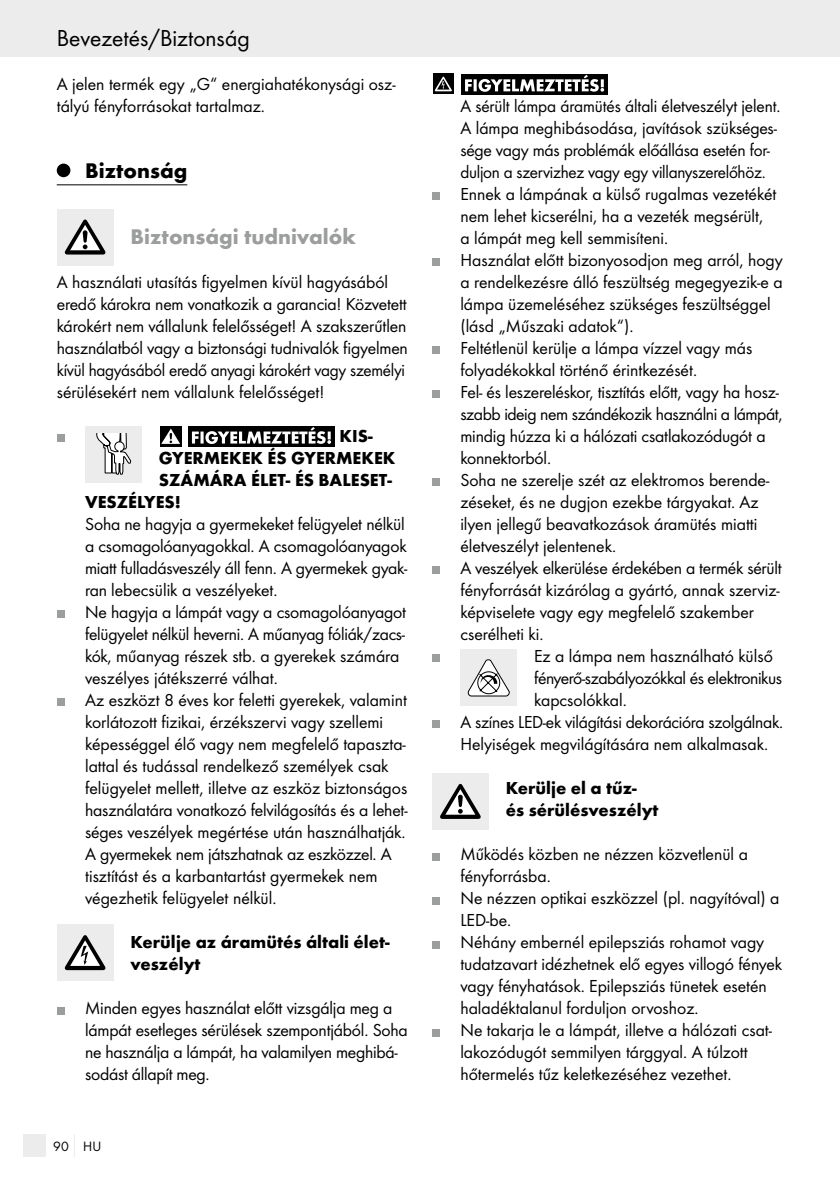
<style>
.page{position:relative;width:840px;height:1191px;background:#fff}
.page>*{position:absolute;margin:0;border:0;box-sizing:border-box;transform-origin:0 0}
.t1{font:24px "Futura Boo";color:#000}
.t2{font:700 22px "Futura";color:#9c9d9d}
.t3{font:700 22px "Futura";color:#000}
.t4{font:18px/22px "Futura Boo";color:#000}
.t5{font:700 18px/22px "Futura";color:#000}
.t6{font:18px "Futura Boo";letter-spacing:-.025em;color:#000}
.t7{font:14px "Futura Boo";color:#000}
</style>
<div class="page">
<div style="left:0;top:0;width:839px;height:57px;background:#ececec"></div>
<div style="left:23px;top:1134px;width:22px;height:23px;background:#ececec"></div>
<svg style="left:74px;top:1134px;width:1px;height:23px"></svg>
<hr style="left:57px;top:184px;width:130px;height:1px;background:#000">
<div style="left:57px;top:164px;width:13px;height:13px;background:#000;border-radius:50%"></div>
<div style="left:57px;top:209px;width:56px;height:56px;background:#ececec"></div>
<svg style="left:65px;top:219px;width:40px;height:35px"></svg>
<div style="left:57px;top:434px;width:7px;height:8px;background:#9c9d9d"></div>
<div style="left:85px;top:426px;width:57px;height:56px;background:#ececec"></div>
<svg style="left:96px;top:434px;width:35px;height:41px"></svg>
<div style="left:188px;top:426px;width:147px;height:20px;background:#000"></div>
<div style="left:160px;top:426px;width:21px;height:20px;background:#000"></div>
<svg style="left:161px;top:428px;width:19px;height:16px"></svg>
<svg style="left:192px;top:427px;width:139px;height:17px"></svg>
<div style="left:57px;top:610px;width:7px;height:8px;background:#9c9d9d"></div>
<div style="left:57px;top:698px;width:7px;height:8px;background:#9c9d9d"></div>
<div style="left:57px;top:924px;width:56px;height:57px;background:#ececec"></div>
<svg style="left:65px;top:935px;width:40px;height:35px"></svg>
<div style="left:57px;top:1006px;width:7px;height:8px;background:#9c9d9d"></div>
<div style="left:461px;top:74px;width:146px;height:20px;background:#000"></div>
<svg style="left:465px;top:75px;width:139px;height:17px"></svg>
<svg style="left:433px;top:74px;width:20px;height:20px"></svg>
<svg style="left:434px;top:77px;width:17px;height:14px"></svg>
<div style="left:432px;top:192px;width:7px;height:8px;background:#9c9d9d"></div>
<div style="left:432px;top:258px;width:7px;height:8px;background:#9c9d9d"></div>
<div style="left:432px;top:346px;width:7px;height:8px;background:#9c9d9d"></div>
<div style="left:432px;top:390px;width:7px;height:8px;background:#9c9d9d"></div>
<div style="left:432px;top:478px;width:7px;height:8px;background:#9c9d9d"></div>
<div style="left:432px;top:566px;width:7px;height:8px;background:#9c9d9d"></div>
<div style="left:432px;top:654px;width:7px;height:8px;background:#9c9d9d"></div>
<div style="left:460px;top:649px;width:57px;height:57px;background:#ececec"></div>
<svg style="left:467px;top:659px;width:43px;height:38px"></svg>
<div style="left:432px;top:720px;width:7px;height:8px;background:#9c9d9d"></div>
<div style="left:432px;top:773px;width:56px;height:56px;background:#ececec"></div>
<svg style="left:440px;top:784px;width:40px;height:35px"></svg>
<div style="left:432px;top:852px;width:7px;height:8px;background:#9c9d9d"></div>
<div style="left:432px;top:896px;width:7px;height:8px;background:#9c9d9d"></div>
<div style="left:432px;top:940px;width:7px;height:8px;background:#9c9d9d"></div>
<div style="left:432px;top:1028px;width:7px;height:8px;background:#9c9d9d"></div>
<h1 class="t1" style="left:57px;top:24px;width:194px">Bevezetés/Biztonság</h1>
<p class="t4" style="left:57px;top:73px;width:340px">A jelen termék egy „G“ energiahatékonysági osz&shy;tályú fényforrásokat tartalmaz.</p>
<p class="t3" style="left:85px;top:157px;width:104px">Biztonság</p>
<p class="t2" style="left:130px;top:223px;width:227px">Biztonsági tudnivalók</p>
<p class="t4" style="left:57px;top:271px;width:352px">A használati utasítás figyelmen kívül hagyásából eredő károkra nem vonatkozik a garancia! Közvetett károkért nem vállalunk felelősséget! A szakszerűtlen használatból vagy a biztonsági tudnivalók figyelmen kívül hagyásából eredő anyagi károkért vagy személyi sérülésekért nem vállalunk felelősséget!</p>
<p class="t5" style="left:339px;top:425px;width:35px">KIS-</p>
<p class="t5" style="left:159px;top:447px;width:238px">GYERMEKEK ÉS GYERMEKEK</p>
<p class="t5" style="left:159px;top:469px;width:234px">SZÁMÁRA ÉLET- ÉS BALESET-</p>
<p class="t5" style="left:85px;top:491px;width:97px">VESZÉLYES!</p>
<p class="t4" style="left:85px;top:513px;width:324px">Soha ne hagyja a gyermekeket felügyelet nélkül a csomagolóanyagokkal. A csomagolóanyagok miatt fulladásveszély áll fenn. A gyermekek gyak&shy;ran lebecsülik a veszélyeket.<br>Ne hagyja a lámpát vagy a csomagolóanyagot felügyelet nélkül heverni. A műanyag fóliák/zacs&shy;kók, műanyag részek stb. a gyerekek számára veszélyes játékszerré válhat.<br>Az eszközt 8 éves kor feletti gyerekek, valamint korlátozott fizikai, érzékszervi vagy szellemi képességgel élő vagy nem megfelelő tapaszta&shy;lattal és tudással rendelkező személyek csak felügyelet mellett, illetve az eszköz biztonságos használatára vonatkozó felvilágosítás és a lehet&shy;séges veszélyek megértése után használhatják.<br>A gyermekek nem játszhatnak az eszközzel. A tisztítást és a karbantartást gyermekek nem végezhetik felügyelet nélkül.</p>
<p class="t5" style="left:130px;top:931px;width:260px">Kerülje az áramütés általi élet&shy;veszélyt</p>
<p class="t4" style="left:85px;top:997px;width:324px">Minden egyes használat előtt vizsgálja meg a lámpát esetleges sérülések szempontjából. Soha ne használja a lámpát, ha valamilyen meghibá&shy;sodást állapít meg.</p>
<p class="t7" style="left:53px;top:1137px;width:50px">90 HU</p>
<p class="t4" style="left:460px;top:95px;width:321px">A sérült lámpa áramütés általi életveszélyt jelent.</p>
<p class="t4" style="left:460px;top:117px;width:318px">A lámpa meghibásodása, javítások szükséges-</p>
<p class="t4" style="left:460px;top:139px;width:311px">sége vagy más problémák előállása esetén for-</p>
<p class="t4" style="left:460px;top:161px;width:306px">duljon a szervizhez vagy egy villanyszerelőhöz.</p>
<p class="t4" style="left:460px;top:183px;width:317px">Ennek a lámpának a külső rugalmas vezetékét</p>
<p class="t4" style="left:460px;top:205px;width:304px">nem lehet kicserélni, ha a vezeték megsérült,</p>
<p class="t4" style="left:460px;top:227px;width:209px">a lámpát meg kell semmisíteni.</p>
<p class="t4" style="left:460px;top:249px;width:324px">Használat előtt bizonyosodjon meg arról, hogy</p>
<p class="t4" style="left:460px;top:271px;width:323px">a rendelkezésre álló feszültség megegyezik-e a</p>
<p class="t4" style="left:460px;top:293px;width:312px">lámpa üzemeléséhez szükséges feszültséggel</p>
<p class="t4" style="left:460px;top:315px;width:174px">(lásd „Műszaki adatok“).</p>
<p class="t4" style="left:460px;top:337px;width:293px">Feltétlenül kerülje a lámpa vízzel vagy más</p>
<p class="t4" style="left:460px;top:359px;width:238px">folyadékokkal történő érintkezését.</p>
<p class="t4" style="left:460px;top:381px;width:320px">Fel- és leszereléskor, tisztítás előtt, vagy ha hos -</p>
<p class="t6" style="left:460px;top:403px;width:323px">szabb ideig nem szándékozik használni a lámpát,</p>
<p class="t4" style="left:460px;top:425px;width:306px">mindig húzza ki a hálózati csatlakozódugót a</p>
<p class="t4" style="left:460px;top:447px;width:92px">konnektorból.</p>
<p class="t4" style="left:460px;top:469px;width:310px">Soha ne szerelje szét az elektromos berende-</p>
<p class="t4" style="left:460px;top:491px;width:299px">zéseket, és ne dugjon ezekbe tárgyakat. Az</p>
<p class="t4" style="left:460px;top:513px;width:298px">ilyen jellegű beavatkozások áramütés miatti</p>
<p class="t4" style="left:460px;top:535px;width:157px">életveszélyt jelentenek.</p>
<p class="t4" style="left:460px;top:557px;width:322px">A veszélyek elkerülése érdekében a termék sérült</p>
<p class="t4" style="left:460px;top:579px;width:321px">fényforrását kizárólag a gyártó, annak szerviz-</p>
<p class="t4" style="left:460px;top:601px;width:295px">képviselete vagy egy megfelelő szakember</p>
<p class="t4" style="left:460px;top:623px;width:85px">cserélheti ki.</p>
<p class="t4" style="left:534px;top:645px;width:240px">Ez a lámpa nem használható külső</p>
<p class="t6" style="left:534px;top:667px;width:249px">fényerő-szabályozókkal és elektronikus</p>
<p class="t4" style="left:534px;top:689px;width:94px">kapcsolókkal.</p>
<p class="t4" style="left:460px;top:711px;width:324px">A színes LED-ek világítási dekorációra szolgálnak.</p>
<p class="t4" style="left:460px;top:733px;width:309px">Helyiségek megvilágítására nem alkalmasak.</p>
<p class="t5" style="left:505px;top:777px;width:154px">Kerülje el a tűz&shy;és sérülésveszélyt</p>
<p class="t4" style="left:460px;top:843px;width:323px">Működés közben ne nézzen közvetlenül a fényforrásba.<br>Ne nézzen optikai eszközzel (pl. nagyítóval) a LED-be.<br>Néhány embernél epilepsziás rohamot vagy tudatzavart idézhetnek elő egyes villogó fények vagy fényhatások. Epilepsziás tünetek esetén haladéktalanul forduljon orvoshoz.<br>Ne takarja le a lámpát, illetve a hálózati csat&shy;lakozódugót semmilyen tárggyal. A túlzott hőtermelés tűz keletkezéséhez vezethet.</p>
</div>
